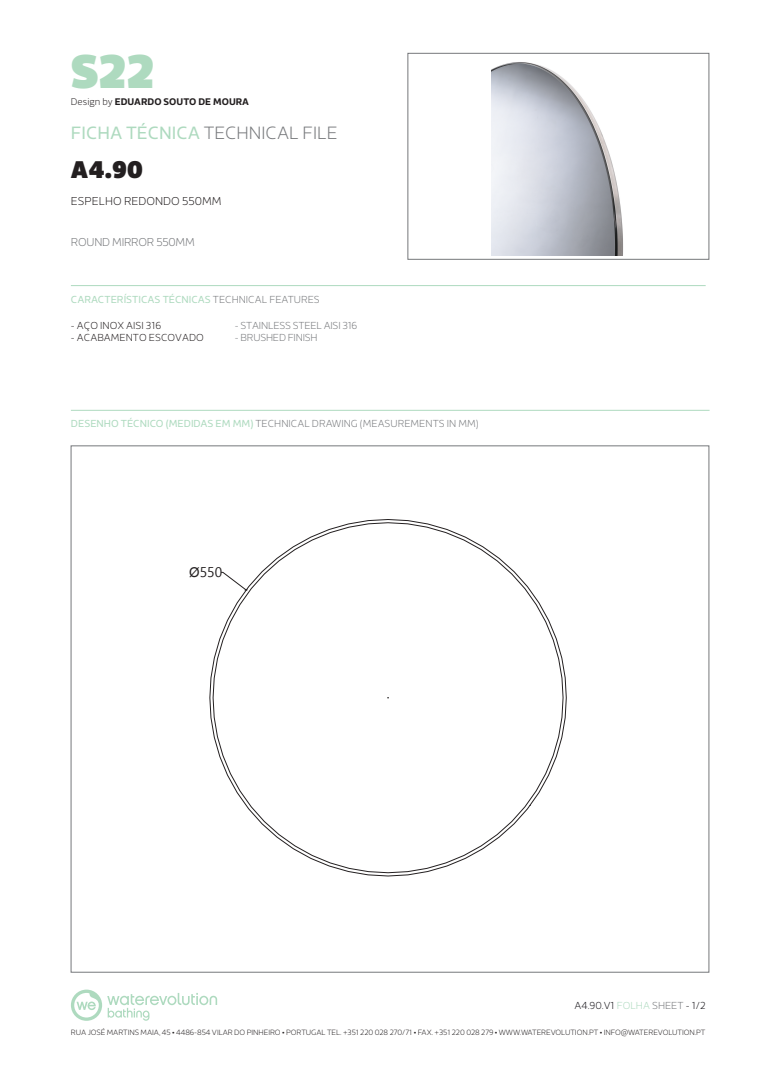
<style>
.page{position:relative;width:780px;height:1088px;background:#fff}
.page>*{position:absolute;margin:0;border:0;box-sizing:border-box;transform-origin:0 0}
.t1{font:900 46.5px "Riona Sans";color:#aedabf}
.t2{font:900 23.75px "Riona Sans";color:#231f20}
.t3{font:200 17.5px "Riona Sans";color:#76787b}
.t4{font:13.88px "Ebrima";color:#231f20}
.t5{font:200 11.25px "Riona Sans";color:#231f20}
.t6{font:200 11.25px "Riona Sans";letter-spacing:-.02em;color:#76787b}
.t7{font:200 10px "Riona Sans";color:#76787b}
.t8{font:10px "Riona Sans";color:#aedabf}
.t9{font:200 10px "Riona Sans";letter-spacing:-.02em;color:#76787b}
.t10{font:200 10px "Riona Sans";color:#231f20}
.t11{font:200 10px "Riona Sans";color:#18161b}
.t12{font:700 9.5px "Riona Sans";color:#231f20}
.t13{font:200 7.5px "Riona Sans";letter-spacing:-.01em;color:#231f20}
.s1{font-weight:200}
.s2{font-weight:400;color:#aedabf}
.s3{font-weight:200;color:#76787b}
.s4{font-family:"Arial";font-size:13.5px}
.s5{color:#aedabf}
.s6{color:#76787b}
</style>
<div class="page">
<hr style="left:71px;top:285px;width:634px;height:1px;background:#aedabf">
<hr style="left:71px;top:410px;width:638px;height:1px;background:#aedabf">
<div style="left:407px;top:53px;width:302px;height:206px;border:1px solid #76787b"></div>
<svg style="left:71px;top:989px;width:146px;height:32px"></svg>
<img style="left:491px;top:62px;width:132px;height:193px">
<svg style="left:213px;top:523px;width:350px;height:350px"></svg>
<svg style="left:221px;top:572px;width:26px;height:19px"></svg>
<h1 class="t1" style="left:71px;top:40px;width:85px">S22</h1>
<p class="t12" style="left:71px;top:96px;width:180px"><span class="s1">Design by</span> EDUARDO SOUTO DE MOURA</p>
<h3 class="t3" style="left:71px;top:123px;width:268px"><span class="s2">FICHA TÉCNICA</span> TECHNICAL FILE</h3>
<h2 class="t2" style="left:71px;top:154px;width:74px">A4.90</h2>
<h3 class="t5" style="left:71px;top:195px;width:152px">ESPELHO REDONDO 550MM</h3>
<h3 class="t6" style="left:71px;top:235px;width:125px">ROUND MIRROR 550MM</h3>
<h3 class="t8" style="left:71px;top:293px;width:250px">CARACTERÍSTICAS TÉCNICAS <span class="s3">TECHNICAL FEATURES</span></h3>
<h3 class="t10" style="left:71px;top:320px;width:92px">- AÇO INOX AISI 316</h3>
<h3 class="t10" style="left:71px;top:332px;width:134px">- ACABAMENTO ESCOVADO</h3>
<h3 class="t9" style="left:235px;top:320px;width:124px">- STAINLESS STEEL AISI 316</h3>
<h3 class="t9" style="left:235px;top:332px;width:84px">- BRUSHED FINISH</h3>
<h3 class="t7" style="left:71px;top:418px;width:409px"><span class="s2">DESENHO TÉCNICO (MEDIDAS EM MM)</span> TECHNICAL DRAWING (MEASUREMENTS IN MM)</h3>
<h3 class="t4" style="left:189px;top:562px;width:34px"><span class="s4">Ø</span>550</h3>
<h3 class="t11" style="left:574px;top:999px;width:132px">A4.90.V1 <span class="s5">FOLHA</span> <span class="s6">SHEET</span> - 1/2</h3>
<p class="t13" style="left:71px;top:1028px;width:636px">RUA JOSÉ MARTINS MAIA, 45 • 4486-854 VILAR DO PINHEIRO • PORTUGAL TEL. +351 220 028 270/71 • FAX. +351 220 028 279 • WWW.WATEREVOLUTION.PT • INFO@WATEREVOLUTION.PT</p>
</div>
